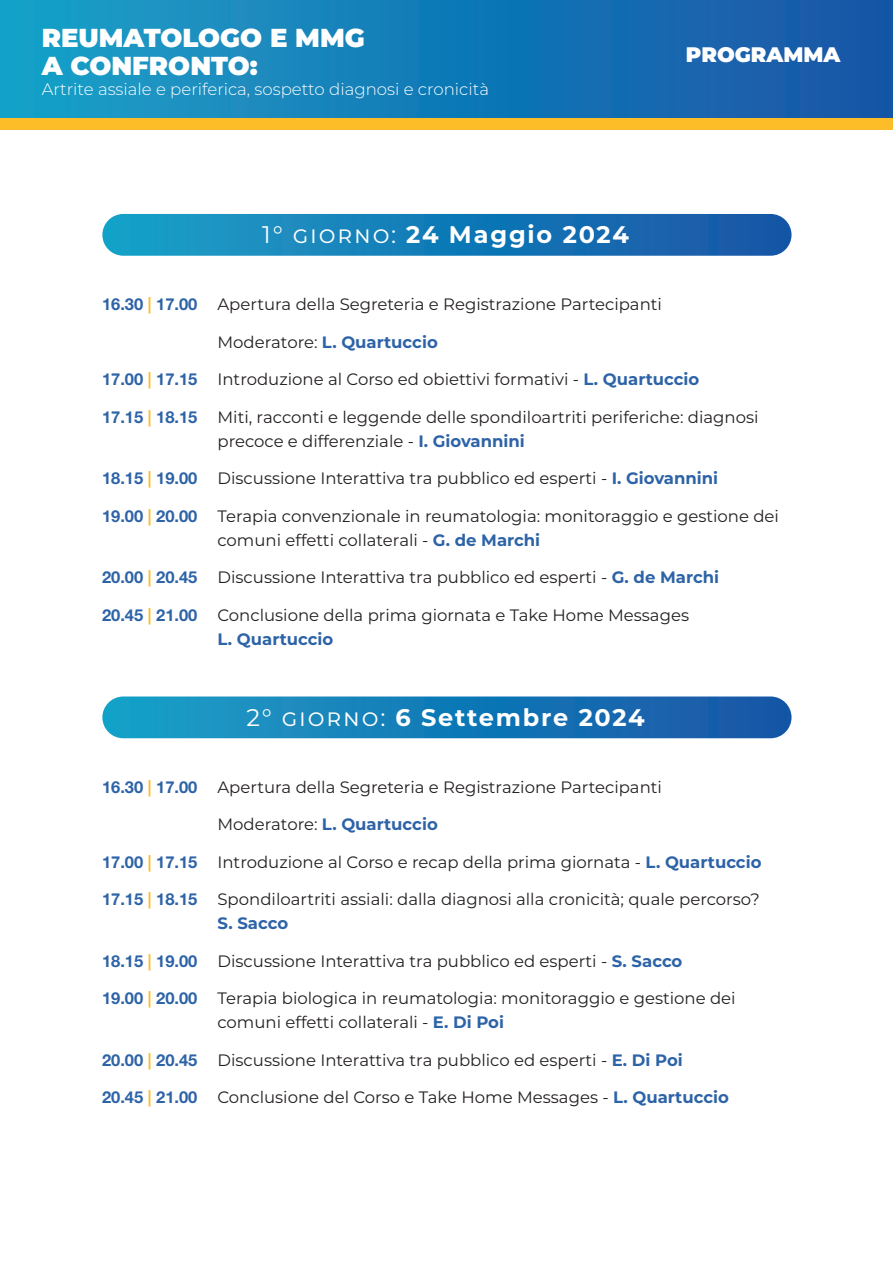
<style>
.page{position:relative;width:893px;height:1263px;background:#fff}
.page>*{position:absolute;margin:0;border:0;box-sizing:border-box;transform-origin:0 0}
.t1{font:900 25.95px/27.8px "Montserrat";color:#fff}
.t2{font:700 24px "Montserrat";letter-spacing:.075em;color:#fff}
.t3{font:900 21px "Montserrat";color:#fff}
.t4{font:300 16.65px "Montserrat";color:#fff}
.t5{font:16.5px/24px "Montserrat";color:#231f20}
.t6{font:700 16.5px "Montserrat";color:#2d63a7}
.s1{font-weight:400}
.s2{font-family:"Helvetica Neue LT Std";font-weight:700;color:#2d63a7}
.s3{font-family:"Helvetica Neue LT Std";font-weight:700;color:#fdbd28}
.s4{font-weight:400;color:#231f20}
.s5{font-weight:700;color:#2d63a7}
</style>
<div class="page">
<div style="left:0;top:0;width:893px;height:124px;background:linear-gradient(to right,#17a1c8,#1454a6)"></div>
<div style="left:0;top:118px;width:893px;height:12px;background:#fdbd28"></div>
<div style="left:102px;top:214px;width:689px;height:42px;background:linear-gradient(to right,#18a2c8,#1454a6);border-radius:21px"></div>
<div style="left:102px;top:696px;width:689px;height:42px;background:linear-gradient(to right,#18a2c8,#1454a6);border-radius:21px"></div>
<h1 class="t1" style="left:42px;top:23px;width:325px">REUMATOLOGO E MMG<br>A CONFRONTO:</h1>
<p class="t4" style="left:42px;top:78px;width:449px">Artrite assiale e periferica, sospetto diagnosi e cronicità</p>
<h2 class="t2" style="left:262px;top:218px;width:368px"><span class="s1">1° giorno:</span> 24 Maggio 2024</h2>
<p class="t3" style="left:686px;top:39px;width:156px">PROGRAMMA</p>
<p class="t5" style="left:102px;top:292px;width:561px"><span class="s2">16.30</span> <span class="s3">|</span> <span class="s2">17.00</span> Apertura della Segreteria e Registrazione Partecipanti</p>
<p class="t6" style="left:217px;top:330px;width:222px"><span class="s4">Moderatore:</span> L. Quartuccio</p>
<p class="t5" style="left:102px;top:367px;width:599px"><span class="s2">17.00</span> <span class="s3">|</span> <span class="s2">17.15</span> Introduzione al Corso ed obiettivi formativi - <span class="s5">L. Quartuccio</span></p>
<p class="t5" style="left:217px;top:404px;width:543px;text-indent:-115px"><span class="s2">17.15</span> <span class="s3">|</span> <span class="s2">18.15</span> Miti, racconti e leggende delle spondiloartriti periferiche: diagnosi precoce e differenziale - <span class="s5">I. Giovannini</span></p>
<p class="t5" style="left:102px;top:466px;width:618px"><span class="s2">18.15</span> <span class="s3">|</span> <span class="s2">19.00</span> Discussione Interattiva tra pubblico ed esperti - <span class="s5">I. Giovannini</span></p>
<p class="t5" style="left:217px;top:503px;width:563px;text-indent:-115px"><span class="s2">19.00</span> <span class="s3">|</span> <span class="s2">20.00</span> Terapia convenzionale in reumatologia: monitoraggio e gestione dei comuni effetti collaterali - <span class="s5">G. de Marchi</span></p>
<p class="t5" style="left:102px;top:565px;width:618px"><span class="s2">20.00</span> <span class="s3">|</span> <span class="s2">20.45</span> Discussione Interattiva tra pubblico ed esperti - <span class="s5">G. de Marchi</span></p>
<p class="t5" style="left:217px;top:602px;width:473px;text-indent:-115px"><span class="s2">20.45</span> <span class="s3">|</span> <span class="s2">21.00</span> Conclusione della prima giornata e Take Home Messages<br><span class="s5">L. Quartuccio</span></p>
<h2 class="t2" style="left:246px;top:700px;width:400px"><span class="s1">2° giorno:</span> 6 Settembre 2024</h2>
<p class="t5" style="left:102px;top:774px;width:561px"><span class="s2">16.30</span> <span class="s3">|</span> <span class="s2">17.00</span> Apertura della Segreteria e Registrazione Partecipanti</p>
<p class="t6" style="left:217px;top:812px;width:222px"><span class="s4">Moderatore:</span> L. Quartuccio</p>
<p class="t5" style="left:102px;top:849px;width:661px"><span class="s2">17.00</span> <span class="s3">|</span> <span class="s2">17.15</span> Introduzione al Corso e recap della prima giornata - <span class="s5">L. Quartuccio</span></p>
<p class="t5" style="left:217px;top:887px;width:544px;text-indent:-115px"><span class="s2">17.15</span> <span class="s3">|</span> <span class="s2">18.15</span> Spondiloartriti assiali: dalla diagnosi alla cronicità; quale percorso?<br><span class="s5">S. Sacco</span></p>
<p class="t5" style="left:102px;top:948px;width:582px"><span class="s2">18.15</span> <span class="s3">|</span> <span class="s2">19.00</span> Discussione Interattiva tra pubblico ed esperti - <span class="s5">S. Sacco</span></p>
<p class="t5" style="left:217px;top:986px;width:520px;text-indent:-115px"><span class="s2">19.00</span> <span class="s3">|</span> <span class="s2">20.00</span> Terapia biologica in reumatologia: monitoraggio e gestione dei comuni effetti collaterali - <span class="s5">E. Di Poi</span></p>
<p class="t5" style="left:102px;top:1047px;width:582px"><span class="s2">20.00</span> <span class="s3">|</span> <span class="s2">20.45</span> Discussione Interattiva tra pubblico ed esperti - <span class="s5">E. Di Poi</span></p>
<p class="t5" style="left:102px;top:1085px;width:628px"><span class="s2">20.45</span> <span class="s3">|</span> <span class="s2">21.00</span> Conclusione del Corso e Take Home Messages - <span class="s5">L. Quartuccio</span></p>
</div>
